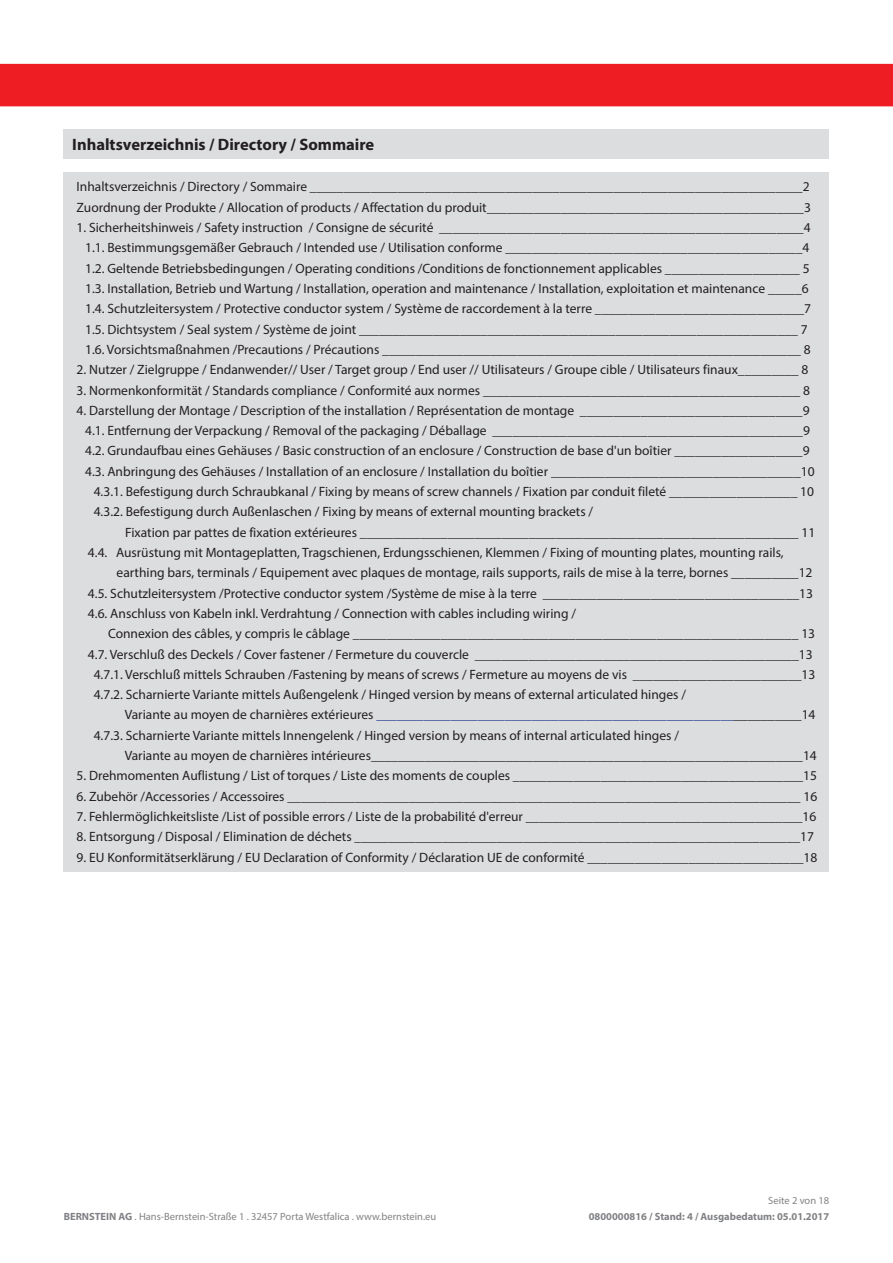
<style>
.page{position:relative;width:893px;height:1263px;background:#fff}
.page>*{position:absolute;margin:0;border:0;box-sizing:border-box;transform-origin:0 0}
.t1{font:700 16.5px "Myriad Pro";color:#231f20}
.Copy_Regular_DE{font:13.5px "Myriad Pro";color:#231f20}
.Copy_Regular_DE-2{font:13.5px "Myriad Pro";color:#253f8e}
.t2{font:10.5px "Myriad Pro";color:#808285}
.t3{font:700 10.5px "Myriad Pro";color:#808285}
.s1{font-size:13.35px}
.s2{color:#231f20}
.s3{font-weight:700}
</style>
<div class="page">
<div style="left:0;top:64px;width:893px;height:42px;background:#ee1d23"></div>
<div style="left:64px;top:129px;width:765px;height:30px;background:#dcdddf"></div>
<div style="left:64px;top:172px;width:765px;height:700px;background:#dcdddf"></div>
<p class="t1" style="left:72px;top:134px;width:304px">Inhaltsverzeichnis / Directory / Sommaire</p>
<p class="Copy_Regular_DE" style="left:77px;top:179px;width:735px">Inhaltsverzeichnis / Directory / <span class="s1">Sommaire</span> _________________________________________________________________________2</p>
<p class="Copy_Regular_DE" style="left:77px;top:199px;width:736px">Zuordnung der Produkte / Allocation of products / Affectation du produit_______________________________________________3</p>
<p class="Copy_Regular_DE" style="left:77px;top:219px;width:736px">1. Sicherheitshinweis / Safety instruction / Consigne de sécurité ______________________________________________________4</p>
<p class="Copy_Regular_DE" style="left:85px;top:240px;width:726px">1.1. Bestimmungsgemäßer Gebrauch / Intended use / Utilisation conforme ____________________________________________4</p>
<p class="Copy_Regular_DE" style="left:85px;top:260px;width:726px">1.2. Geltende Betriebsbedingungen / Operating conditions /Conditions de fonctionnement applicables ____________________ 5</p>
<p class="Copy_Regular_DE" style="left:85px;top:280px;width:725px">1.3. Installation, Betrieb und Wartung / Installation, operation and maintenance / Installation, exploitation et maintenance _____6</p>
<p class="Copy_Regular_DE" style="left:85px;top:300px;width:727px">1.4. Schutzleitersystem / Protective conductor system / Système de raccordement à la terre _______________________________7</p>
<p class="Copy_Regular_DE" style="left:85px;top:321px;width:724px">1.5. Dichtsystem / Seal system / Système de joint _________________________________________________________________ 7</p>
<p class="Copy_Regular_DE" style="left:85px;top:341px;width:727px">1.6. Vorsichtsmaßnahmen /Precautions / Précautions ______________________________________________________________ 8</p>
<p class="Copy_Regular_DE" style="left:77px;top:361px;width:733px">2. Nutzer / Zielgruppe / Endanwender// User / Target group / End user // Utilisateurs / Groupe cible / Utilisateurs finaux_________ 8</p>
<p class="Copy_Regular_DE" style="left:77px;top:382px;width:735px">3. Normenkonformität / Standards compliance / Conformité aux normes _______________________________________________ 8</p>
<p class="Copy_Regular_DE" style="left:77px;top:402px;width:735px">4. Darstellung der Montage / Description of the installation / Représentation de montage _________________________________9</p>
<p class="Copy_Regular_DE" style="left:85px;top:422px;width:726px">4.1. Entfernung der Verpackung / Removal of the packaging / Déballage ______________________________________________9</p>
<p class="Copy_Regular_DE" style="left:85px;top:443px;width:726px">4.2. Grundaufbau eines Gehäuses / Basic construction of an enclosure / Construction de base d'un boîtier ___________________9</p>
<p class="Copy_Regular_DE" style="left:85px;top:463px;width:731px">4.3. Anbringung des Gehäuses / Installation of an enclosure / Installation du boîtier _____________________________________10</p>
<p class="Copy_Regular_DE" style="left:94px;top:483px;width:722px">4.3.1. Befestigung durch Schraubkanal / Fixing by means of screw channels / Fixation par conduit fileté ___________________ 10</p>
<p class="Copy_Regular_DE" style="left:94px;top:503px;width:501px">4.3.2. Befestigung durch Außenlaschen / Fixing by means of external mounting brackets /</p>
<p class="Copy_Regular_DE" style="left:125px;top:524px;width:692px">Fixation par pattes de fixation extérieures _________________________________________________________________ 11</p>
<p class="Copy_Regular_DE" style="left:88px;top:544px;width:697px">4.4. Ausrüstung mit Montageplatten, Tragschienen, Erdungsschienen, Klemmen / Fixing of mounting plates, mounting rails,</p>
<p class="Copy_Regular_DE" style="left:117px;top:564px;width:697px">earthing bars, terminals / Equipement avec plaques de montage, rails supports, rails de mise à la terre, bornes __________12</p>
<p class="Copy_Regular_DE" style="left:88px;top:585px;width:727px">4.5. Schutzleitersystem /Protective conductor system /Système de mise à la terre ______________________________________13</p>
<p class="Copy_Regular_DE" style="left:88px;top:605px;width:490px">4.6. Anschluss von Kabeln inkl. Verdrahtung / Connection with cables including wiring /</p>
<p class="Copy_Regular_DE" style="left:108px;top:625px;width:709px">Connexion des câbles, y compris le câblage __________________________________________________________________ 13</p>
<p class="Copy_Regular_DE" style="left:88px;top:646px;width:726px">4.7. Verschluß des Deckels / Cover fastener / Fermeture du couvercle ________________________________________________13</p>
<p class="Copy_Regular_DE" style="left:94px;top:666px;width:723px">4.7.1. Verschluß mittels Schrauben /Fastening by means of screws / Fermeture au moyens de vis _________________________13</p>
<p class="Copy_Regular_DE" style="left:94px;top:686px;width:594px">4.7.2. Scharnierte Variante mittels Außengelenk / Hinged version by means of external articulated hinges /</p>
<p class="Copy_Regular_DE-2" style="left:125px;top:706px;width:692px"><span class="s2">Variante au moyen de charnières extérieures</span> _____________________________________________________<span class="s2">__________14</span></p>
<p class="Copy_Regular_DE" style="left:94px;top:727px;width:587px">4.7.3. Scharnierte Variante mittels Innengelenk / Hinged version by means of internal articulated hinges /</p>
<p class="Copy_Regular_DE" style="left:125px;top:747px;width:694px">Variante au moyen de charnières intérieures________________________________________________________________14</p>
<p class="Copy_Regular_DE" style="left:77px;top:767px;width:742px">5. Drehmomenten Auflistung / List of torques / Liste des moments de couples ___________________________________________15</p>
<p class="Copy_Regular_DE" style="left:77px;top:788px;width:742px">6. Zubehör /Accessories / Accessoires ____________________________________________________________________________ 16</p>
<p class="Copy_Regular_DE" style="left:77px;top:808px;width:741px">7. Fehlermöglichkeitsliste /List of possible errors / Liste de la probabilité d'erreur _________________________________________16</p>
<p class="Copy_Regular_DE" style="left:77px;top:828px;width:739px">8. Entsorgung / Disposal / Elimination de déchets __________________________________________________________________17</p>
<p class="Copy_Regular_DE" style="left:77px;top:849px;width:742px">9. EU Konformitätserklärung / EU Declaration of Conformity / Déclaration UE de conformité ________________________________18</p>
<p class="t2" style="left:768px;top:1193px;width:63px">Seite 2 von 18</p>
<p class="t2" style="left:64px;top:1210px;width:374px"><span class="s3">BERNSTEIN AG</span> . Hans-Bernstein-Straße 1 . 32457 Porta Westfalica . www.bernstein.eu</p>
<p class="t3" style="left:589px;top:1210px;width:242px">0800000816 / Stand: 4 / Ausgabedatum: 05.01.2017</p>
</div>
